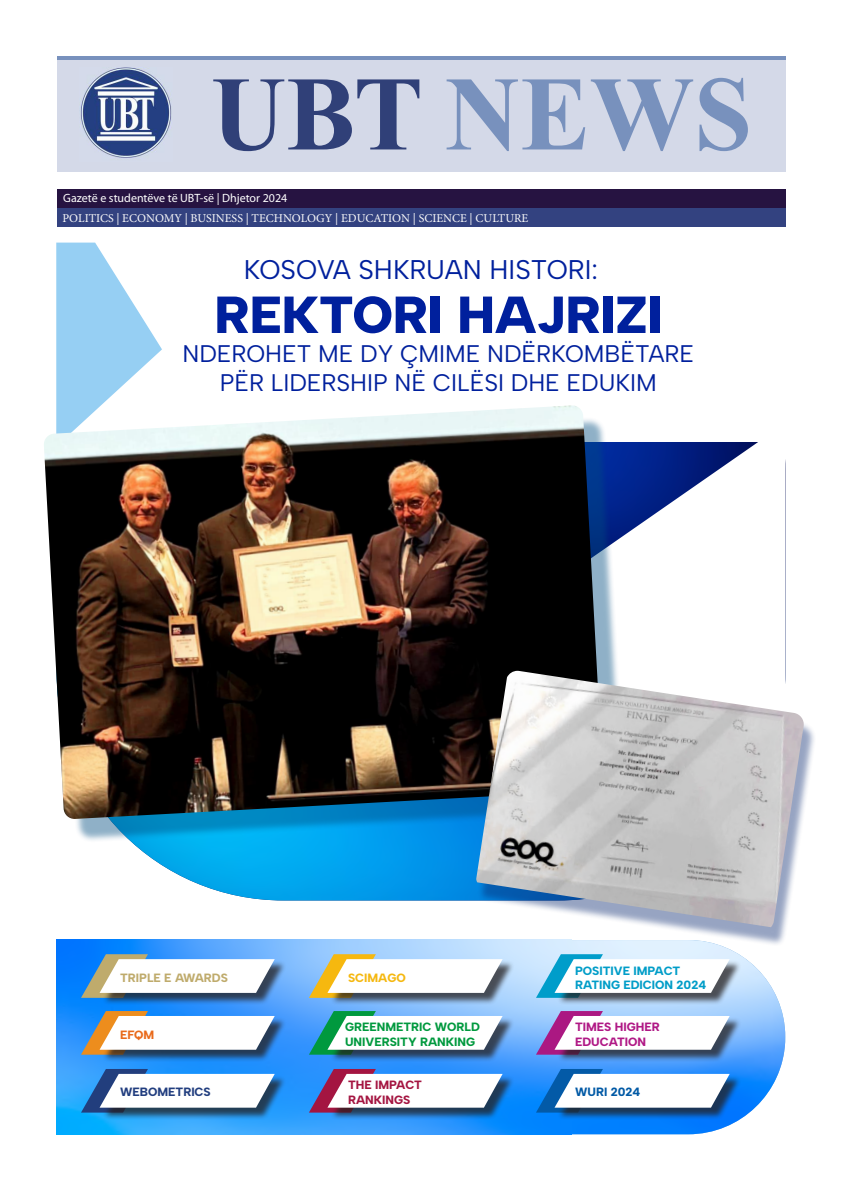
<style>
.page{position:relative;width:842px;height:1191px;background:#fff}
.page>*{position:absolute;margin:0;border:0;box-sizing:border-box;transform-origin:0 0}
.t1{font:700 105.7px "Times New Roman";color:#7891bd}
.t2{font:900 52px "Albert Sans";color:#00209d}
.t3{font:27px "Albert Sans";color:#00209d}
.t4{font:24px/28.8px "Albert Sans";color:#00209d;text-align:center}
.t5{font:12px "Minion Pro";color:#fafafa}
.t6{font:12px "Myriad Pro";color:#fff}
.t7{font:800 12px/14.4px "Albert Sans";color:#00993e}
.t8{font:800 12px/14.4px "Albert Sans";color:#009dc8}
.t9{font:800 12px/14.4px "Albert Sans";color:#b01885}
.t10{font:800 12px/14.4px "Albert Sans";color:#a41541}
.t11{font:800 12px "Albert Sans";color:#bfab6c}
.t12{font:800 12px "Albert Sans";color:#223e7f}
.t13{font:800 12px "Albert Sans";color:#0059a5}
.t14{font:800 12px "Albert Sans";color:#f5b810}
.t15{font:800 12px "Albert Sans";color:#e96a1b}
.s1{color:#304078}
</style>
<div class="page">
<img style="left:572px;top:947px;width:213px;height:187px">
<img style="left:57px;top:939px;width:515px;height:195px">
<div style="left:57px;top:57px;width:728px;height:115px;background:#d4d9e8"></div>
<img style="left:80px;top:67px;width:92px;height:92px">
<hr style="left:57px;top:57px;width:728px;height:3px;background:#7891bd">
<div style="left:57px;top:189px;width:728px;height:20px;background:#261341"></div>
<div style="left:57px;top:209px;width:728px;height:18px;background:#334280"></div>
<img style="left:131px;top:842px;width:328px;height:58px">
<svg style="left:459px;top:442px;width:299px;height:458px"></svg>
<div style="left:557px;top:960px;width:184px;height:45px;background:#241f1f;opacity:.75"></div>
<svg style="left:536px;top:954px;width:194px;height:43px"></svg>
<div style="left:330px;top:960px;width:184px;height:45px;background:#241f1f;opacity:.75"></div>
<svg style="left:309px;top:954px;width:194px;height:43px"></svg>
<div style="left:102px;top:960px;width:184px;height:45px;background:#241f1f;opacity:.75"></div>
<svg style="left:81px;top:954px;width:194px;height:43px"></svg>
<div style="left:557px;top:1017px;width:184px;height:45px;background:#241f1f;opacity:.75"></div>
<svg style="left:536px;top:1011px;width:194px;height:43px"></svg>
<div style="left:330px;top:1017px;width:184px;height:45px;background:#241f1f;opacity:.75"></div>
<svg style="left:309px;top:1011px;width:194px;height:43px"></svg>
<div style="left:102px;top:1017px;width:184px;height:45px;background:#241f1f;opacity:.75"></div>
<svg style="left:81px;top:1011px;width:194px;height:43px"></svg>
<div style="left:557px;top:1075px;width:184px;height:45px;background:#241f1f;opacity:.75"></div>
<svg style="left:536px;top:1069px;width:194px;height:43px"></svg>
<div style="left:330px;top:1075px;width:184px;height:45px;background:#241f1f;opacity:.75"></div>
<svg style="left:309px;top:1069px;width:194px;height:43px"></svg>
<div style="left:102px;top:1075px;width:184px;height:45px;background:#241f1f;opacity:.75"></div>
<svg style="left:81px;top:1069px;width:194px;height:43px"></svg>
<svg style="left:56px;top:243px;width:106px;height:162px"></svg>
<div style="left:55px;top:417px;width:571px;height:425px;background:#004d80;opacity:.44"></div>
<img style="left:44px;top:405px;width:559px;height:414px">
<div style="left:477px;top:679px;width:339px;height:268px;background:#09286f;opacity:.42"></div>
<img style="left:476px;top:671px;width:328px;height:256px">
<h1 class="t1" style="left:211px;top:38px;width:543px"><span class="s1">UBT</span> NEWS</h1>
<p class="t6" style="left:63px;top:191px;width:226px">Gazetë e studentëve të UBT-së | Dhjetor 2024</p>
<p class="t5" style="left:63px;top:210px;width:467px">POLITICS | ECONOMY | BUSINESS | TECHNOLOGY | EDUCATION | SCIENCE | CULTURE</p>
<h3 class="t3" style="left:244px;top:253px;width:356px">KOSOVA SHKRUAN HISTORI:</h3>
<h2 class="t2" style="left:214px;top:283px;width:449px">REKTORI HAJRIZI</h2>
<h3 class="t4" style="left:182px;top:339px;width:513px">NDEROHET ME DY ÇMIME NDËRKOMBËTARE<br>PËR LIDERSHIP NË CILËSI DHE EDUKIM</h3>
<p class="t11" style="left:120px;top:970px;width:109px">TRIPLE E AWARDS</p>
<p class="t14" style="left:348px;top:970px;width:59px">SCIMAGO</p>
<p class="t15" style="left:120px;top:1027px;width:36px">EFQM</p>
<p class="t12" style="left:120px;top:1085px;width:92px">WEBOMETRICS</p>
<p class="t7" style="left:345px;top:1020px;width:136px">GREENMETRIC WORLD<br>UNIVERSITY RANKING</p>
<p class="t10" style="left:348px;top:1078px;width:75px">THE IMPACT<br>RANKINGS</p>
<p class="t8" style="left:575px;top:963px;width:133px">POSITIVE IMPACT<br>RATING EDICION 2024</p>
<p class="t9" style="left:575px;top:1020px;width:86px">TIMES HIGHER<br>EDUCATION</p>
<p class="t13" style="left:575px;top:1085px;width:67px">WURI 2024</p>
</div>
